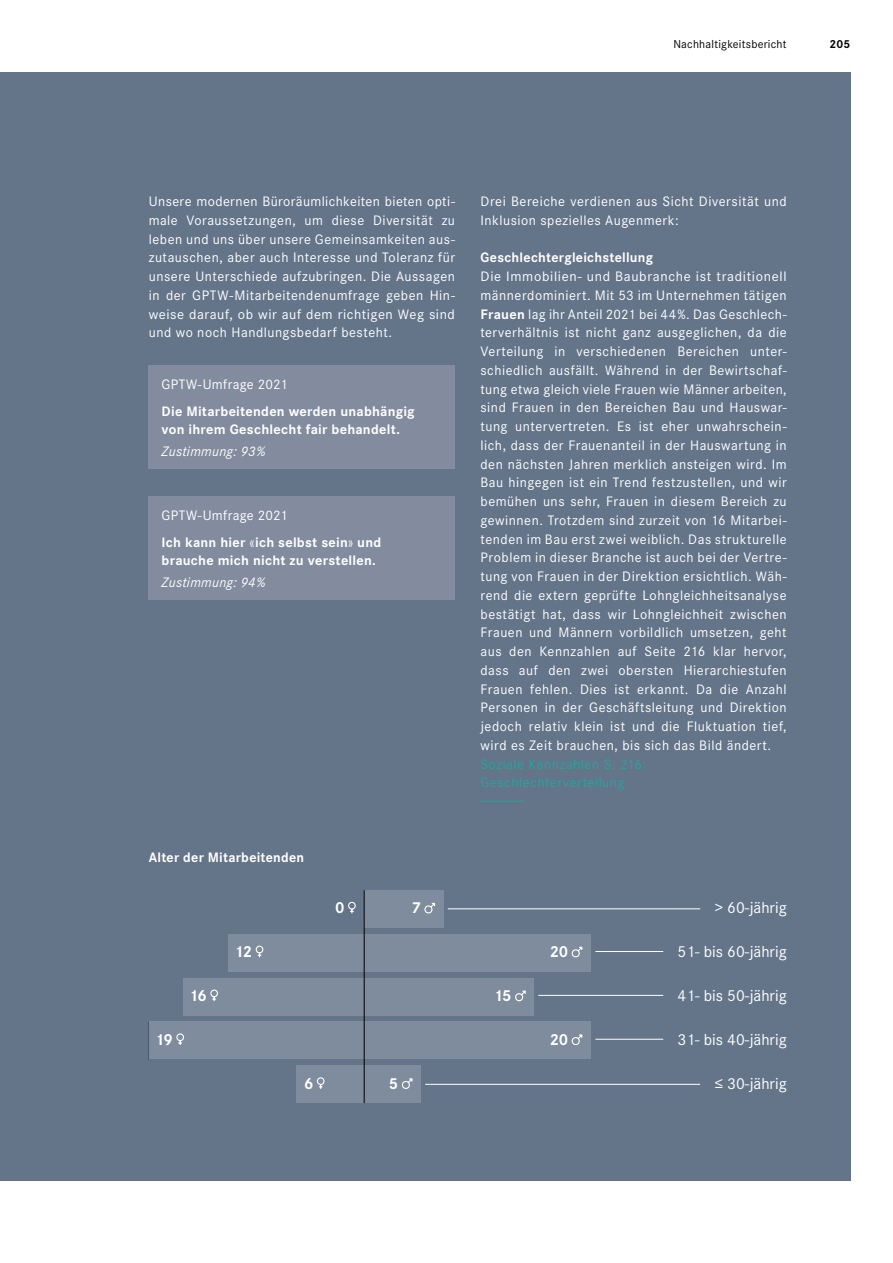
<style>
.page{position:relative;width:893px;height:1263px;background:#fff}
.page>*{position:absolute;margin:0;border:0;box-sizing:border-box;transform-origin:0 0}
.t1{font:16.5px "Corporate S";color:#fff}
.t2{font:700 16.5px "Corporate S";letter-spacing:-.06em;color:#fff}
.t3{font:14.25px/18.8px "Corporate S";letter-spacing:.035em;color:#fff;text-align:justify}
.t4{font:700 14.25px/18px "Corporate S";letter-spacing:.02em;color:#fff}
.t5{font:14.25px/18.8px "Corporate S";letter-spacing:.035em;color:#24a59b}
.t6{font:italic 14.25px "Corporate S";letter-spacing:.02em;color:#fff}
.t7{font:12px "Corporate S";letter-spacing:.02em;color:#000}
.t8{font:700 12px "Corporate S";color:#000}
.s1{font-weight:400}
.s2{font-weight:700}
</style>
<div class="page">
<div style="left:0;top:72px;width:850px;height:1109px;background:#647489"></div>
<div style="left:149px;top:365px;width:306px;height:104px;background:#828c9e"></div>
<div style="left:149px;top:496px;width:306px;height:104px;background:#828c9e"></div>
<hr style="left:481px;top:801px;width:42px;height:1px;background:#24a59b">
<div style="left:364px;top:890px;width:79px;height:37px;background:#7e8c9e"></div>
<div style="left:364px;top:934px;width:227px;height:37px;background:#7e8c9e"></div>
<div style="left:364px;top:978px;width:170px;height:37px;background:#7e8c9e"></div>
<div style="left:364px;top:1022px;width:227px;height:37px;background:#7e8c9e"></div>
<div style="left:364px;top:1065px;width:57px;height:38px;background:#7e8c9e"></div>
<div style="left:228px;top:934px;width:136px;height:37px;background:#7e8c9e"></div>
<div style="left:183px;top:978px;width:181px;height:37px;background:#7e8c9e"></div>
<div style="left:149px;top:1022px;width:215px;height:37px;background:#7e8c9e"></div>
<div style="left:296px;top:1065px;width:68px;height:38px;background:#7e8c9e"></div>
<hr style="left:448px;top:908px;width:252px;height:1px;background:#fff">
<hr style="left:425px;top:1084px;width:275px;height:1px;background:#fff">
<hr style="left:595px;top:1039px;width:68px;height:1px;background:#fff">
<hr style="left:538px;top:995px;width:125px;height:1px;background:#fff">
<hr style="left:595px;top:951px;width:68px;height:1px;background:#fff">
<hr style="left:364px;top:890px;width:1px;height:213px;background:#000">
<svg style="left:348px;top:901px;width:8px;height:13px"></svg>
<svg style="left:424px;top:902px;width:11px;height:12px"></svg>
<svg style="left:255px;top:945px;width:9px;height:13px"></svg>
<svg style="left:571px;top:946px;width:12px;height:12px"></svg>
<svg style="left:210px;top:989px;width:8px;height:13px"></svg>
<svg style="left:515px;top:990px;width:11px;height:12px"></svg>
<svg style="left:176px;top:1033px;width:8px;height:12px"></svg>
<svg style="left:571px;top:1034px;width:12px;height:12px"></svg>
<svg style="left:316px;top:1077px;width:9px;height:12px"></svg>
<svg style="left:401px;top:1078px;width:12px;height:11px"></svg>
<p class="t7" style="left:673px;top:36px;width:115px">Nachhaltigkeitsbericht</p>
<p class="t8" style="left:829px;top:35px;width:22px">205</p>
<p class="t3" style="left:149px;top:191px;width:308px">Unsere modernen Büroräumlichkeiten bieten opti&shy;male Voraussetzungen, um diese Diversität zu leben und uns über unsere Gemeinsamkeiten aus&shy;zutauschen, aber auch Interesse und Toleranz für unsere Unterschiede aufzubringen. Die Aussagen in der GPTW-Mitarbeitendenumfrage geben Hin&shy;weise darauf, ob wir auf dem richtigen Weg sind und wo noch Handlungsbedarf besteht.</p>
<p class="t3" style="left:162px;top:374px;width:128px">GPTW-Umfrage 2021</p>
<p class="t4" style="left:162px;top:401px;width:255px">Die Mitarbeitenden werden unabhängig von ihrem Geschlecht fair behandelt.</p>
<p class="t6" style="left:162px;top:442px;width:105px">Zustimmung: 93%</p>
<p class="t4" style="left:162px;top:502px;width:221px;line-height:26.5px"><span class="s1">GPTW-Umfrage 2021<br></span>Ich kann hier <span class="s1">«</span>ich selbst sein<span class="s1">»</span> und</p>
<p class="t4" style="left:162px;top:551px;width:216px">brauche mich nicht zu verstellen.</p>
<p class="t6" style="left:162px;top:573px;width:105px">Zustimmung: 94%</p>
<p class="t4" style="left:149px;top:848px;width:157px">Alter der Mitarbeitenden</p>
<p class="t2" style="left:335px;top:896px;width:11px">0</p>
<p class="t2" style="left:411px;top:896px;width:11px">7</p>
<p class="t3" style="left:480px;top:191px;width:308px">Drei Bereiche verdienen aus Sicht Diversität und<br>Inklusion spezielles Augenmerk:</p>
<p class="t4" style="left:480px;top:248px;width:174px">Geschlechtergleichstellung</p>
<p class="t3" style="left:480px;top:266px;width:308px">Die Immobilien- und Baubranche ist traditionell männerdominiert. Mit 53 im Unternehmen tätigen <span class="s2">Frauen</span> lag ihr Anteil 2021 bei 44%. Das Geschlech&shy;terverhältnis ist nicht ganz ausgeglichen, da die Verteilung in verschiedenen Bereichen unter&shy;schiedlich ausfällt. Während in der Bewirtschaf&shy;tung etwa gleich viele Frauen wie Männer arbeiten, sind Frauen in den Bereichen Bau und Hauswar&shy;tung untervertreten. Es ist eher unwahrschein&shy;lich, dass der Frauenanteil in der Hauswartung in den nächsten Jahren merklich ansteigen wird. Im Bau hingegen ist ein Trend festzustellen, und wir bemühen uns sehr, Frauen in diesem Bereich zu gewinnen. Trotzdem sind zurzeit von 16 Mitarbei&shy;tenden im Bau erst zwei weiblich. Das strukturelle Problem in dieser Branche ist auch bei der Vertre&shy;tung von Frauen in der Direktion ersichtlich. Wäh&shy;rend die extern geprüfte Lohngleichheitsanalyse bestätigt hat, dass wir Lohngleichheit zwischen Frauen und Männern vorbildlich umsetzen, geht aus den Kennzahlen auf Seite 216 klar hervor, dass auf den zwei obersten Hierarchiestufen Frauen fehlen. Dies ist erkannt. Da die Anzahl Personen in der Geschäftsleitung und Direktion jedoch relativ klein ist und die Fluktuation tief, wird es Zeit brauchen, bis sich das Bild ändert.</p>
<p class="t5" style="left:480px;top:754px;width:167px">Soziale Kennzahlen S. 216:<br>Geschlechterverteilung</p>
<p class="t1" style="left:715px;top:897px;width:73px">&gt; 60-jährig</p>
<p class="t2" style="left:235px;top:940px;width:19px">12</p>
<p class="t2" style="left:550px;top:940px;width:20px">20</p>
<p class="t1" style="left:678px;top:941px;width:111px">51- bis 60-jährig</p>
<p class="t2" style="left:189px;top:984px;width:19px">16</p>
<p class="t2" style="left:494px;top:984px;width:19px">15</p>
<p class="t1" style="left:678px;top:985px;width:111px">41- bis 50-jährig</p>
<p class="t2" style="left:155px;top:1028px;width:19px">19</p>
<p class="t2" style="left:550px;top:1028px;width:20px">20</p>
<p class="t2" style="left:304px;top:1072px;width:11px">6</p>
<p class="t2" style="left:389px;top:1072px;width:11px">5</p>
<p class="t1" style="left:678px;top:1028px;width:111px">31- bis 40-jährig</p>
<p class="t1" style="left:715px;top:1072px;width:73px">≤ 30-jährig</p>
</div>
